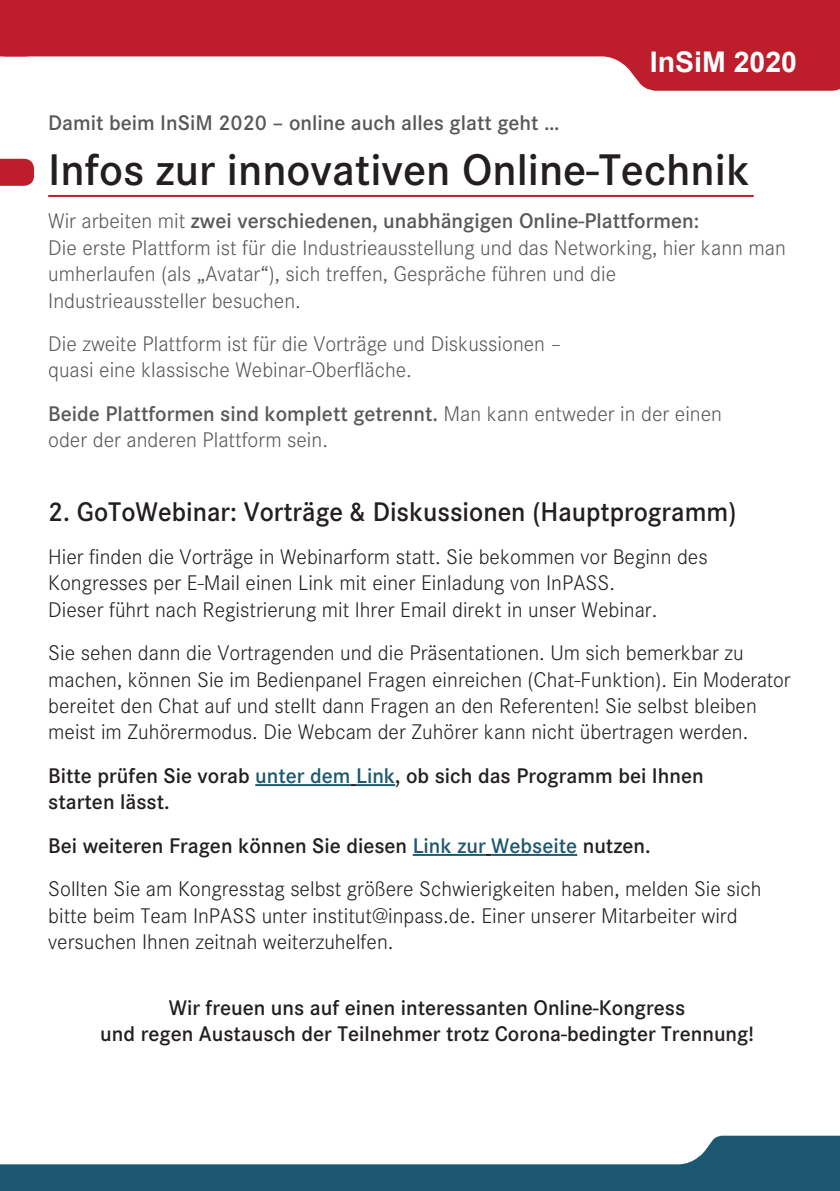
<style>
.page{position:relative;width:840px;height:1191px;background:#fff}
.page>*{position:absolute;margin:0;border:0;box-sizing:border-box;transform-origin:0 0}
.t1{font:600 46px "Corporate S";color:#231f20}
.t2{font:700 28.4px "Arial";color:#fff}
.t3{font:600 28px "Corporate S";color:#231f20}
.t4{font:300 22px/26.4px "Corporate S";color:#231f20}
.t5{font:300 22px/26.4px "Corporate S";color:#57585a}
.t6{font:600 22px/26.4px "Corporate S";color:#231f20}
.t7{font:600 22px "Corporate S";color:#57585a}
.s1{font-weight:600}
.s2{color:#1c586f}
.s3{font-weight:600;color:#1c586f}
</style>
<div class="page">
<svg style="left:0;top:0;width:839px;height:91px;fill:#be1d2c"></svg>
<svg style="left:0;top:1135px;width:839px;height:56px;fill:#1c586f"></svg>
<svg style="left:0;top:159px;width:34px;height:27px"></svg>
<hr style="left:255px;top:784px;width:95px;height:2px;background:#1c586f">
<svg style="left:350px;top:784px;width:6px;height:2px"></svg>
<hr style="left:356px;top:784px;width:39px;height:2px;background:#1c586f">
<hr style="left:412px;top:854px;width:73px;height:2px;background:#1c586f">
<svg style="left:485px;top:854px;width:6px;height:2px"></svg>
<hr style="left:491px;top:854px;width:86px;height:2px;background:#1c586f">
<hr style="left:48px;top:195px;width:705px;height:2px;background:#be1d2c">
<p class="t2" style="left:649px;top:42px;width:148px">InSiM 2020</p>
<p class="t7" style="left:48px;top:110px;width:512px">Damit beim InSiM 2020 – online auch alles glatt geht …</p>
<h1 class="t1" style="left:48px;top:143px;width:702px">Infos zur innovativen Online-Technik</h1>
<p class="t5" style="left:48px;top:208px;width:738px">Wir arbeiten mit <span class="s1">zwei verschiedenen, unabhängigen Online-Plattformen:<br></span>Die erste Plattform ist für die Industrieausstellung und das Networking, hier kann man umherlaufen (als „Avatar“), sich treffen, Gespräche führen und die<br>Industrieaussteller besuchen.</p>
<p class="t5" style="left:48px;top:331px;width:514px">Die zweite Plattform ist für die Vorträge und Diskussionen – quasi eine klassische Webinar-Oberfläche.</p>
<p class="t5" style="left:48px;top:400px;width:675px"><span class="s1">Beide Plattformen sind komplett getrennt.</span> Man kann entweder in der einen oder der anderen Plattform sein.</p>
<p class="t3" style="left:48px;top:495px;width:689px">2. GoToWebinar: Vorträge &amp; Diskussionen (Hauptprogramm)</p>
<p class="t4" style="left:48px;top:543px;width:660px">Hier finden die Vorträge in Webinarform statt. Sie bekommen vor Beginn des<br>Kongresses per E-Mail einen Link mit einer Einladung von InPASS.<br>Dieser führt nach Registrierung mit Ihrer Email direkt in unser Webinar.</p>
<p class="t4" style="left:48px;top:640px;width:743px">Sie sehen dann die Vortragenden und die Präsentationen. Um sich bemerkbar zu machen, können Sie im Bedienpanel Fragen einreichen (Chat-Funktion). Ein Moderator bereitet den Chat auf und stellt dann Fragen an den Referenten! Sie selbst bleiben meist im Zuhörermodus. Die Webcam der Zuhörer kann nicht übertragen werden.</p>
<p class="t6" style="left:48px;top:762px;width:656px">Bitte prüfen Sie vorab <span class="s2">unter dem Link</span>, ob sich das Programm bei Ihnen starten lässt.</p>
<p class="t4" style="left:48px;top:824px;width:714px;line-height:43.4px"><span class="s1">Bei weiteren Fragen können Sie diesen</span> <span class="s3">Link zur Webseite</span> <span class="s1">nutzen.<br></span>Sollten Sie am Kongresstag selbst größere Schwierigkeiten haben, melden Sie sich</p>
<p class="t4" style="left:48px;top:902px;width:690px">bitte beim Team InPASS unter institut@inpass.de. Einer unserer Mitarbeiter wird versuchen Ihnen zeitnah weiterzuhelfen.</p>
<p class="t6" style="left:100px;top:994px;width:654px;text-align:center">Wir freuen uns auf einen interessanten Online-Kongress<br>und regen Austausch der Teilnehmer trotz Corona-bedingter Trennung!</p>
</div>
